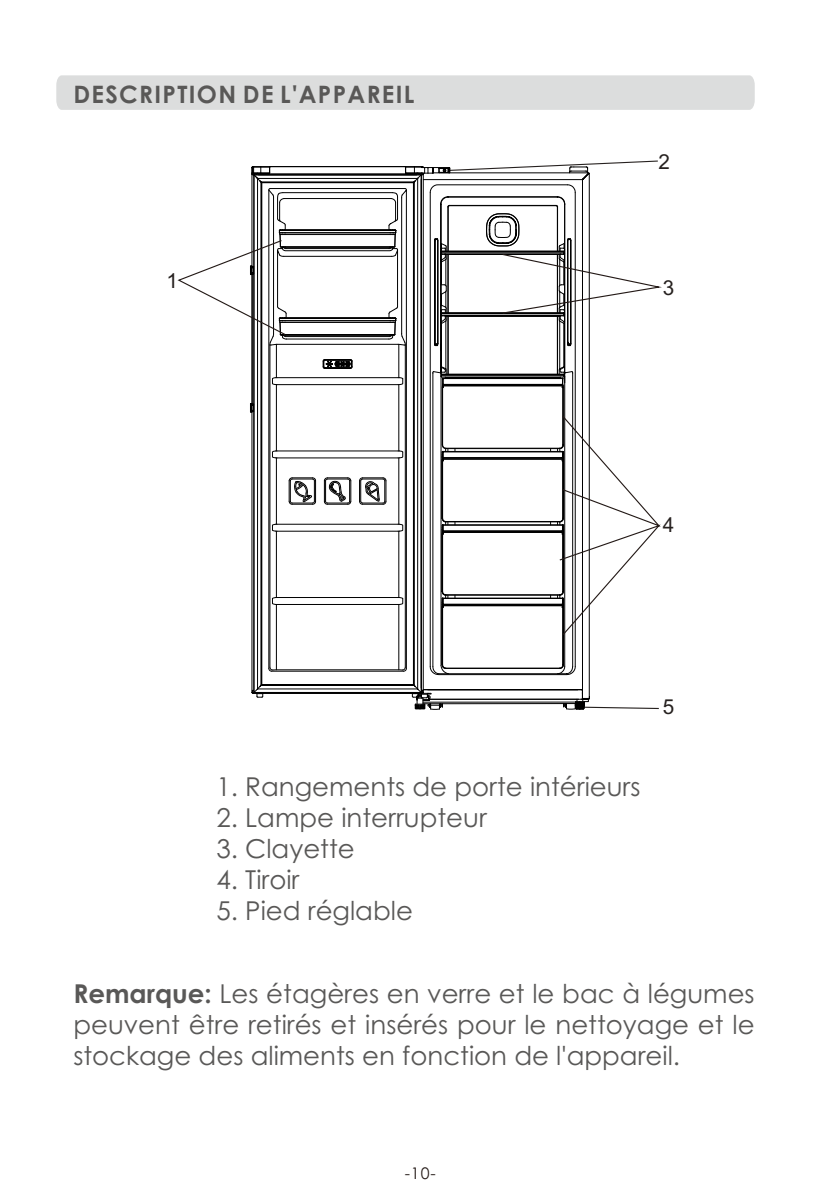
<style>
.page{position:relative;width:840px;height:1191px;background:#fff}
.page>*{position:absolute;margin:0;border:0;box-sizing:border-box;transform-origin:0 0}
.t1{font:26px/31px "Century Gothic";color:#595857;text-align:justify}
.t2{font:700 24px "Century Gothic";letter-spacing:.055em;color:#595857}
.t3{font:20.6px "Arial";color:#26211f}
.t4{font:16px "Century Gothic";color:#231916}
.s1{font-weight:700}
</style>
<div class="page">
<div style="left:56px;top:75px;width:698px;height:35px;background:#dcdddd"></div>
<hr style="left:253px;top:175px;width:1px;height:517px;background:#000">
<hr style="left:261px;top:182px;width:1px;height:503px;background:#000">
<hr style="left:420px;top:175px;width:1px;height:517px;background:#000">
<hr style="left:413px;top:182px;width:1px;height:503px;background:#000">
<hr style="left:251px;top:412px;width:1px;height:280px;background:#000">
<hr style="left:422px;top:173px;width:1px;height:519px;background:#000">
<hr style="left:422px;top:703px;width:153px;height:1px;background:#000">
<hr style="left:422px;top:701px;width:153px;height:1px;background:#000">
<hr style="left:588px;top:173px;width:1px;height:524px;background:#000">
<hr style="left:428px;top:699px;width:154px;height:1px;background:#000">
<hr style="left:423px;top:689px;width:159px;height:1px;background:#000">
<hr style="left:582px;top:180px;width:1px;height:509px;background:#000">
<svg style="left:251px;top:684px;width:192px;height:25px"></svg>
<svg style="left:563px;top:689px;width:95px;height:21px"></svg>
<svg style="left:177px;top:161px;width:485px;height:514px"></svg>
<p class="t2" style="left:73px;top:85px;width:342px">DESCRIPTION DE L'APPAREIL</p>
<p class="t3" style="left:658px;top:154px;width:13px">2</p>
<p class="t3" style="left:166px;top:273px;width:13px">1</p>
<p class="t3" style="left:662px;top:279px;width:13px">3</p>
<p class="t3" style="left:662px;top:517px;width:13px">4</p>
<p class="t3" style="left:662px;top:699px;width:13px">5</p>
<p class="t1" style="left:216px;top:773px;width:425px">1. Rangements de porte intérieurs</p>
<p class="t1" style="left:216px;top:835px;width:140px">3. Clayette</p>
<p class="t1" style="left:216px;top:866px;width:84px">4. Tiroir</p>
<p class="t1" style="left:216px;top:897px;width:198px">5. Pied réglable</p>
<p class="t1" style="left:216px;top:804px;width:272px">2. Lampe interrupteur</p>
<p class="t1" style="left:73px;top:980px;width:682px"><span class="s1">Remarque:</span> Les étagères en verre et le bac à légumes peuvent être retirés et insérés pour le nettoyage et le stockage des aliments en fonction de l'appareil.</p>
<p class="t4" style="left:404px;top:1167px;width:33px">-10-</p>
</div>
